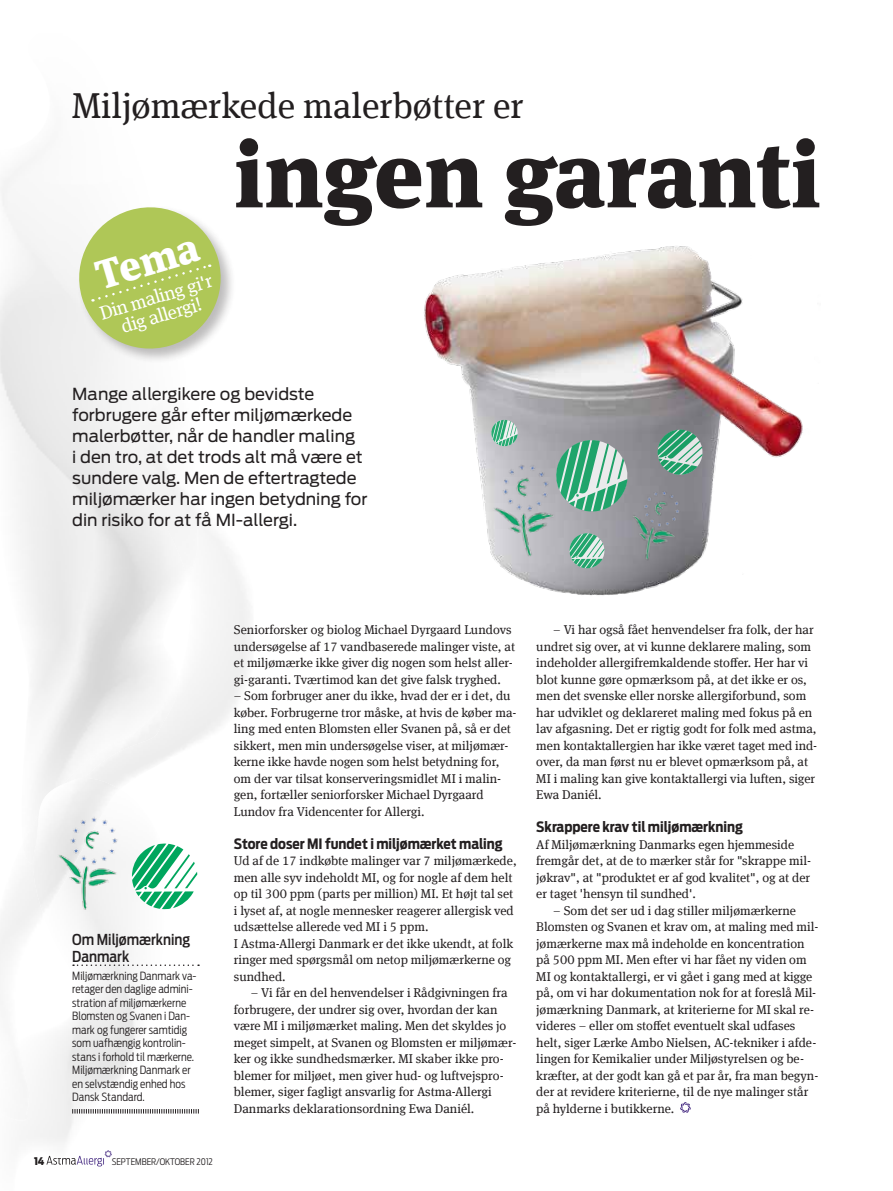
<style>
.page{position:relative;width:893px;height:1191px;background:#fff}
.page>*{position:absolute;margin:0;border:0;box-sizing:border-box;transform-origin:0 0}
.t1{font:900 92.1px "Meta Serif Offc Pro";color:#231f20}
.t2{font:900 40.2px "Meta Serif Offc Pro";color:#fff}
.t3{font:36px "Meta Serif Offc Pro";color:#231f20}
.t4{font:19.2px/19.2px "Meta Serif Offc Pro";color:#fff;text-align:center}
.t5{font:16.5px/21px "Antenna";color:#231f20}
.t6{font:500 15px/16.5px "Antenna Cond";color:#231f20}
.t7{font:700 14.25px "Antenna Cond";color:#231f20}
.t8{font:12.75px/16.5px "Meta Serif Offc Pro";color:#231f20}
.t9{font:300 11.25px/13.5px "Antenna Cond";color:#231f20}
.t10{font:900 10.5px "Antenna Cond";color:#231f20}
.t11{font:300 9px "Antenna Cond";color:#231f20}
</style>
<div class="page">
<img style="left:26px;top:1068px;width:140px;height:99px">
<img style="left:23px;top:397px;width:175px;height:467px">
<img style="left:0;top:778px;width:120px;height:341px">
<svg style="left:680px;top:1102px;width:11px;height:11px"></svg>
<img style="left:424px;top:246px;width:379px;height:350px">
<img style="left:53px;top:812px;width:68px;height:102px">
<svg style="left:131px;top:842px;width:68px;height:68px"></svg>
<svg style="left:654px;top:426px;width:52px;height:53px;background:#77a493"></svg>
<svg style="left:577px;top:532px;width:28px;height:37px"></svg>
<svg style="left:489px;top:417px;width:31px;height:30px"></svg>
<svg style="left:550px;top:433px;width:84px;height:85px;background:#8ab4a4"></svg>
<svg style="left:73px;top:964px;width:126px;height:2px"></svg>
<svg style="left:72px;top:1109px;width:127px;height:4px"></svg>
<img style="left:478px;top:447px;width:99px;height:127px">
<img style="left:620px;top:477px;width:74px;height:97px">
<div style="left:77px;top:205px;width:159px;height:159px;background:#231f20;opacity:.3"></div>
<svg style="left:71px;top:199px;width:158px;height:158px"></svg>
<h3 class="t3" style="left:72px;top:80px;width:453px">Miljømærkede malerbøtter er</h3>
<h1 class="t1" style="left:234px;top:98px;width:588px">ingen garanti</h1>
<h2 class="t2" style="left:88px;top:244px;width:107px;rotate:-16deg">Tema</h2>
<h3 class="t4" style="left:97px;top:302px;width:118px;rotate:-16deg">Din maling gi'r dig allergi!</h3>
<p class="t5" style="left:72px;top:383px;width:297px">Mange allergikere og bevidste forbrugere går efter miljømærkede malerbøtter, når de handler maling<br>i den tro, at det trods alt må være et sundere valg. Men de eftertragtede miljømærker har ingen betydning for din risiko for at få MI-allergi.</p>
<p class="t6" style="left:72px;top:931px;width:119px">Om Miljømærkning<br>Danmark</p>
<p class="t9" style="left:72px;top:968px;width:126px">Miljømærkning Danmark va&shy;retager den daglige admini&shy;stration af miljømærkerne<br>Blomsten og Svanen i Dan&shy;mark og fungerer samtidig som uafhængig kontrolin&shy;stans i forhold til mærkerne.<br>Miljømærkning Danmark er en selvstændig enhed hos<br>Dansk Standard.</p>
<p class="t10" style="left:34px;top:1154px;width:12px">14</p>
<p class="t11" style="left:112px;top:1156px;width:103px">SEPTEMBER/OKTOBER 2012</p>
<p class="t8" style="left:234px;top:620px;width:283px">Seniorforsker og biolog Michael Dyrgaard Lundovs undersøgelse af 17 vandbaserede malinger viste, at et miljømærke ikke giver dig nogen som helst aller&shy;gi-garanti. Tværtimod kan det give falsk tryghed.</p>
<p class="t8" style="left:234px;top:686px;width:284px">– Som forbruger aner du ikke, hvad der er i det, du køber. Forbrugerne tror måske, at hvis de køber ma&shy;ling med enten Blomsten eller Svanen på, så er det sikkert, men min undersøgelse viser, at miljømær&shy;kerne ikke havde nogen som helst betydning for, om der var tilsat konserveringsmidlet MI i malin&shy;gen, fortæller seniorforsker Michael Dyrgaard Lundov fra Videncenter for Allergi.</p>
<p class="t7" style="left:234px;top:835px;width:270px">Store doser MI fundet i miljømærket maling</p>
<p class="t8" style="left:234px;top:851px;width:284px">Ud af de 17 indkøbte malinger var 7 miljømærkede, men alle syv indeholdt MI , og for nogle af dem helt op til 300 ppm (parts per million) MI . Et højt tal set i lyset af, at nogle mennesker reagerer allergisk ved udsættelse allerede ved MI i 5 ppm.<br>I Astma-Allergi Danmark er det ikke ukendt, at folk ringer med spørgsmål om netop miljømærkerne og sundhed.</p>
<p class="t8" style="left:234px;top:983px;width:284px;text-indent:17px">– Vi får en del henvendelser i Rådgivningen fra forbrugere, der undrer sig over, hvordan der kan være MI i miljømærket maling. Men det skyldes jo meget simpelt, at Svanen og Blomsten er miljømær&shy;ker og ikke sundhedsmærker. MI skaber ikke pro&shy;blemer for miljøet, men giver hud- og luftvejspro&shy;blemer, siger fagligt ansvarlig for Astma-Allergi Danmarks deklarationsordning Ewa Daniél.</p>
<p class="t8" style="left:536px;top:620px;width:282px;text-indent:17px">– Vi har også fået henvendelser fra folk, der har undret sig over, at vi kunne deklarere maling, som indeholder allergifremkaldende stoffer. Her har vi blot kunne gøre opmærksom på, at det ikke er os, men det svenske eller norske allergiforbund, som har udviklet og deklareret maling med fokus på en lav afgasning. Det er rigtig godt for folk med astma, men kontaktallergien har ikke været taget med ind&shy;over, da man først nu er blevet opmærksom på, at MI i maling kan give kontaktallergi via luften, siger Ewa Daniél.</p>
<p class="t7" style="left:536px;top:818px;width:208px">Skrappere krav til miljømærkning</p>
<p class="t8" style="left:536px;top:835px;width:276px">Af Miljømærkning Danmarks egen hjemmeside fremgår det, at de to mærker står for "skrappe mil&shy;jøkrav", at "produktet er af god kvalitet", og at der er taget 'hensyn til sundhed'.</p>
<p class="t8" style="left:536px;top:901px;width:284px;text-indent:17px">– Som det ser ud i dag stiller miljømærkerne Blomsten og Svanen et krav om, at maling med mil&shy;jømærkerne max må indeholde en koncentration på 500 ppm MI . Men efter vi har fået ny viden om<br>MI og kontaktallergi, er vi gået i gang med at kigge på, om vi har dokumentation nok for at foreslå Mil&shy;jømærkning Danmark, at kriterierne for MI skal re&shy;videres – eller om stoffet eventuelt skal udfases helt, siger Lærke Ambo Nielsen, AC-tekniker i afde&shy;lingen for Kemikalier under Miljøstyrelsen og be&shy;kræfter, at der godt kan gå et par år, fra man begyn&shy;der at revidere kriterierne, til de nye malinger står på hylderne i butikkerne.</p>
</div>
